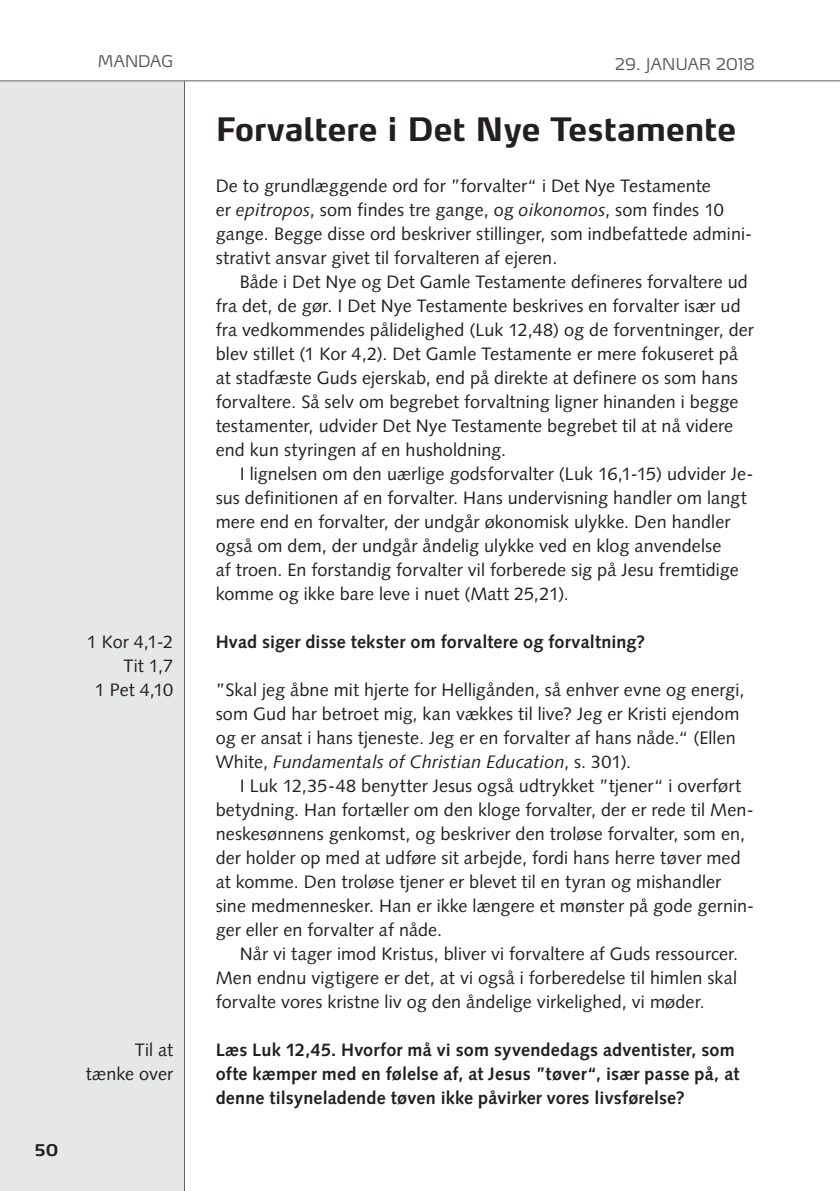
<style>
.page{position:relative;width:840px;height:1191px;background:#fff}
.page>*{position:absolute;margin:0;border:0;box-sizing:border-box;transform-origin:0 0}
.t1{font:700 32px "Max LF";color:#231f20}
.t2{font:18px/24px "Syntax LT Std";letter-spacing:.005em;color:#231f20}
.t3{font:700 18px/24px "Syntax LT Std";letter-spacing:.01em;color:#231f20}
.t4{font:300 16px "Max LF";letter-spacing:.005em;color:#57585a}
.t5{font:700 16px "Max LF";color:#231f20}
.s1{font-style:italic}
</style>
<div class="page">
<div style="left:0;top:0;width:184px;height:1191px;background:#e6e7e9"></div>
<hr style="left:184px;top:0;width:1px;height:1191px;background:#636366">
<div style="left:0;top:0;width:839px;height:81px;background:#fff"></div>
<hr style="left:0;top:80px;width:839px;height:1px;background:#636366">
<p class="t4" style="left:98px;top:55px;width:77px">MANDAG</p>
<p class="t2" style="left:87px;top:631px;width:88px;text-align:right">1 Kor 4,1-2<br>Tit 1,7<br>1 Pet 4,10</p>
<p class="t5" style="left:35px;top:1144px;width:25px">50</p>
<p class="t2" style="left:86px;top:1039px;width:89px;text-align:right">Til at tænke over</p>
<p class="t4" style="left:614px;top:58px;width:141px">29. JANUAR 2018</p>
<h1 class="t1" style="left:215px;top:116px;width:522px">Forvaltere i Det Nye Testamente</h1>
<p class="t2" style="left:215px;top:175px;width:537px">De to grundlæggende ord for ”forvalter“ i Det Nye Testamente<br>er <span class="s1">epitropos</span>, som findes tre gange, og <span class="s1">oikonomos</span>, som findes 10 gange. Begge disse ord beskriver stillinger, som indbefattede admini&shy;strativt ansvar givet til forvalteren af ejeren.</p>
<p class="t2" style="left:215px;top:271px;width:539px;text-indent:24px">Både i Det Nye og Det Gamle Testamente defineres forvaltere ud fra det, de gør. I Det Nye Testamente beskrives en forvalter især ud fra vedkommendes pålidelighed (Luk 12,48) og de forventninger, der blev stillet (1 Kor 4,2). Det Gamle Testamente er mere fokuseret på at stadfæste Guds ejerskab, end på direkte at definere os som hans forvaltere. Så selv om begrebet forvaltning ligner hinanden i begge testamenter, udvider Det Nye Testamente begrebet til at nå videre end kun styringen af en husholdning.</p>
<p class="t2" style="left:215px;top:463px;width:539px;text-indent:24px">I lignelsen om den uærlige godsforvalter (Luk 16,1-15) udvider Je&shy;sus definitionen af en forvalter. Hans undervisning handler om langt mere end en forvalter, der undgår økonomisk ulykke. Den handler også om dem, der undgår åndelig ulykke ved en klog anvendelse<br>af troen. En forstandig forvalter vil forberede sig på Jesu fremtidige komme og ikke bare leve i nuet (Matt 25,21).</p>
<p class="t3" style="left:215px;top:631px;width:431px">Hvad siger disse tekster om forvaltere og forvaltning?</p>
<p class="t2" style="left:215px;top:679px;width:530px">”Skal jeg åbne mit hjerte for Helligånden, så enhver evne og energi, som Gud har betroet mig, kan vækkes til live? Jeg er Kristi ejendom og er ansat i hans tjeneste. Jeg er en forvalter af hans nåde.“ (Ellen White, <span class="s1">Fundamentals of Christian Education</span>, s. 301).</p>
<p class="t2" style="left:215px;top:775px;width:540px;text-indent:24px">I Luk 12,35-48 benytter Jesus også udtrykket ”tjener“ i overført betydning. Han fortæller om den kloge forvalter, der er rede til Men&shy;neskesønnens genkomst, og beskriver den troløse forvalter, som en, der holder op med at udføre sit arbejde, fordi hans herre tøver med at komme. Den troløse tjener er blevet til en tyran og mishandler sine medmennesker. Han er ikke længere et mønster på gode gernin&shy;ger eller en forvalter af nåde.</p>
<p class="t2" style="left:215px;top:943px;width:524px;text-align:justify;text-indent:24px">Når vi tager imod Kristus, bliver vi forvaltere af Guds ressourcer.<br>Men endnu vigtigere er det, at vi også i forberedelse til himlen skal forvalte vores kristne liv og den åndelige virkelighed, vi møder.</p>
<p class="t3" style="left:215px;top:1039px;width:525px">Læs Luk 12,45. Hvorfor må vi som syvendedags adventister, som ofte kæmper med en følelse af, at Jesus ”tøver“, især passe på, at denne tilsyneladende tøven ikke påvirker vores livsførelse?</p>
</div>
